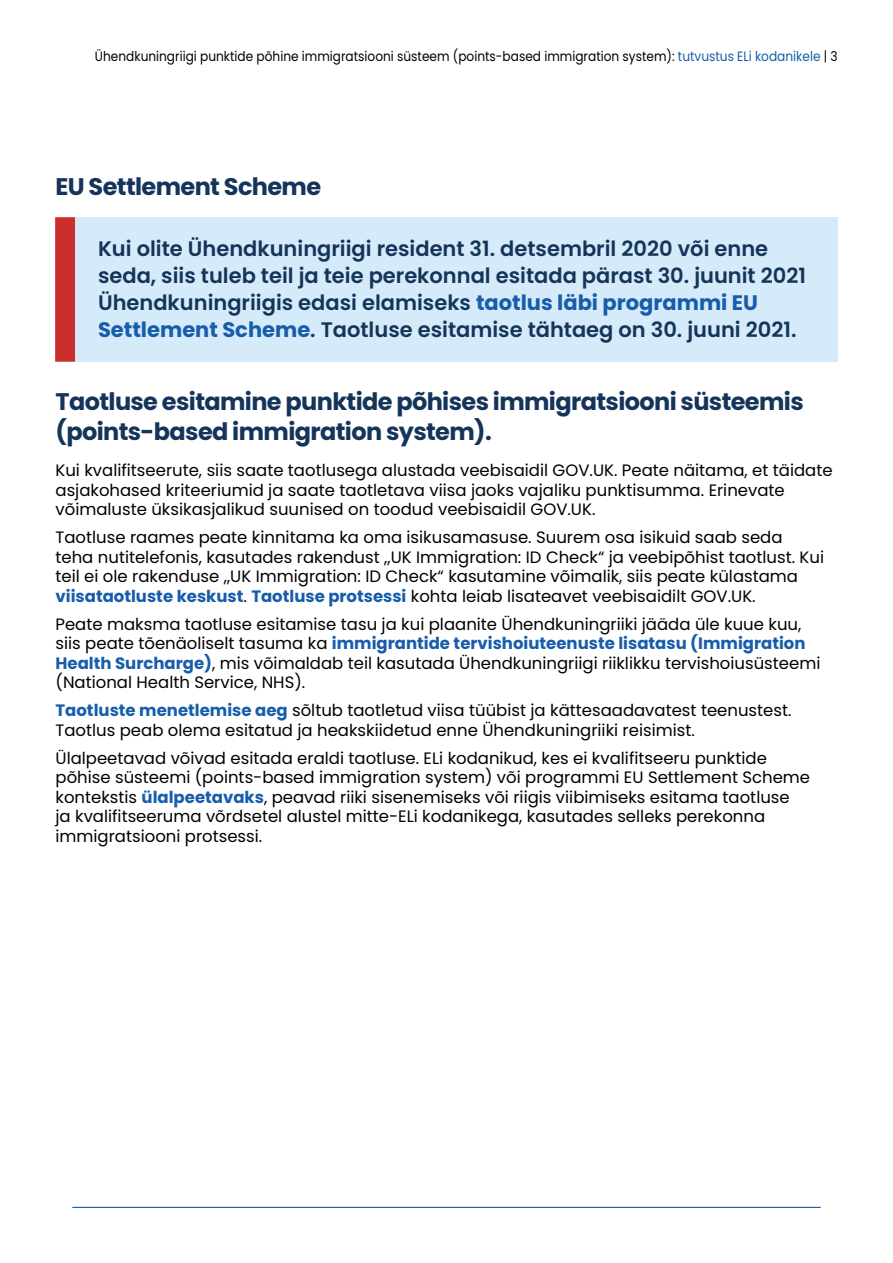
<style>
.page{position:relative;width:893px;height:1263px;background:#fff}
.page>*{position:absolute;margin:0;border:0;box-sizing:border-box;transform-origin:0 0}
.t1{font:700 24px/30px "Poppins";letter-spacing:-.025em;color:#15345a}
.t2{font:600 21px/27px "Poppins";color:#15345a}
.t3{font:16.5px/19.5px "Poppins";color:#000}
.t4{font:13.5px "Poppins";color:#000;scale:.9 1}
.s1{color:#175dab}
.s2{font-weight:700;color:#175dab}
</style>
<div class="page">
<hr style="left:72px;top:1207px;width:749px;height:1px;background:#175dab">
<div style="left:56px;top:217px;width:782px;height:145px;background:#d5ebf9"></div>
<div style="left:55px;top:217px;width:20px;height:145px;background:#cc2e2e"></div>
<p class="t4" style="left:95px;top:48px;width:827px">Ühendkuningriigi punktide põhine immigratsiooni süsteem (points-based immigration system): <span class="s1">tutvustus ELi kodanikele</span> | 3</p>
<h1 class="t1" style="left:56px;top:172px;width:267px">EU Settlement Scheme</h1>
<p class="t2" style="left:98px;top:236px;width:709px">Kui olite Ühendkuningriigi resident 31. detsembril 2020 või enne seda, siis tuleb teil ja teie perekonnal esitada pärast 30. juunit 2021<br>Ühendkuningriigis edasi elamiseks <span class="s2">taotlus läbi programmi EU Settlement Scheme</span>. Taotluse esitamise tähtaeg on 30. juuni 2021.</p>
<h2 class="t1" style="left:56px;top:387px;width:750px">Taotluse esitamine punktide põhises immigratsiooni süsteemis (points-based immigration system).</h2>
<p class="t3" style="left:56px;top:461px;width:779px">Kui kvalifitseerute, siis saate taotlusega alustada veebisaidil GOV.UK. Peate näitama, et täidate asjakohased kriteeriumid ja saate taotletava viisa jaoks vajaliku punktisumma. Erinevate võimaluste üksikasjalikud suunised on toodud veebisaidil GOV.UK.</p>
<p class="t3" style="left:56px;top:528px;width:770px">Taotluse raames peate kinnitama ka oma isikusamasuse. Suurem osa isikuid saab seda teha nutitelefonis, kasutades rakendust „UK Immigration: ID Check“ ja veebipõhist taotlust. Kui teil ei ole rakenduse „UK Immigration: ID Check“ kasutamine võimalik, siis peate külastama <span class="s2">viisataotluste keskust</span>. <span class="s2">Taotluse protsessi</span> kohta leiab lisateavet veebisaidilt GOV.UK.</p>
<p class="t3" style="left:56px;top:614px;width:766px">Peate maksma taotluse esitamise tasu ja kui plaanite Ühendkuningriiki jääda üle kuue kuu, siis peate tõenäoliselt tasuma ka <span class="s2">immigrantide tervishoiuteenuste lisatasu (Immigration Health Surcharge)</span>, mis võimaldab teil kasutada Ühendkuningriigi riiklikku tervishoiusüsteemi (National Health Service, NHS).</p>
<p class="t3" style="left:56px;top:701px;width:737px"><span class="s2">Taotluste menetlemise aeg</span> sõltub taotletud viisa tüübist ja kättesaadavatest teenustest.<br>Taotlus peab olema esitatud ja heakskiidetud enne Ühendkuningriiki reisimist.</p>
<p class="t3" style="left:56px;top:748px;width:756px">Ülalpeetavad võivad esitada eraldi taotluse. ELi kodanikud, kes ei kvalifitseeru punktide põhise süsteemi (points-based immigration system) või programmi EU Settlement Scheme kontekstis <span class="s2">ülalpeetavaks</span>, peavad riiki sisenemiseks või riigis viibimiseks esitama taotluse<br>ja kvalifitseeruma võrdsetel alustel mitte-ELi kodanikega, kasutades selleks perekonna immigratsiooni protsessi.</p>
</div>
